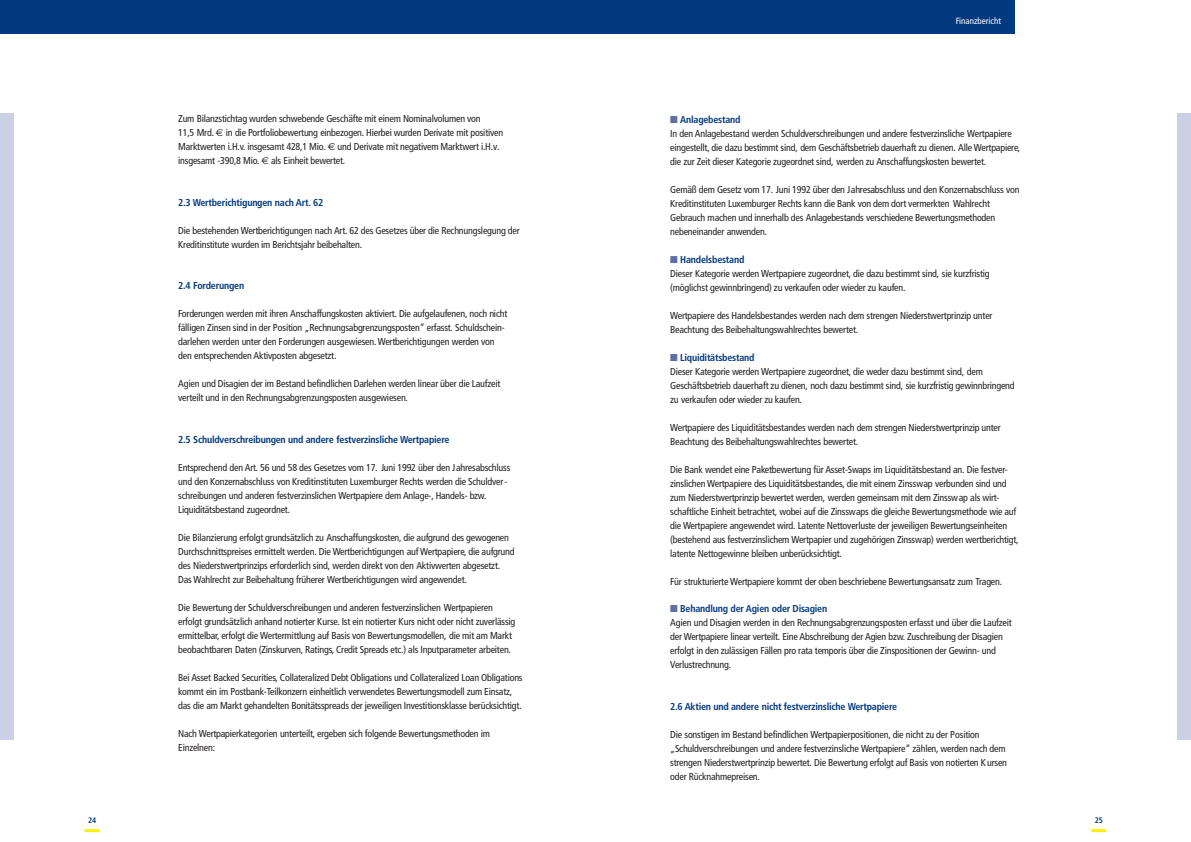
<style>
.page{position:relative;width:1191px;height:842px;background:#fff}
.page>*{position:absolute;margin:0;border:0;box-sizing:border-box;transform-origin:0 0}
.t1{font:condensed 10px/14px "Frutiger";letter-spacing:-.02em;color:#231f20}
.t2{font:700 condensed 10px "Frutiger";letter-spacing:-.02em;color:#03397e}
.t3{font:condensed 9px "Frutiger";color:#fff}
.t4{font:700 condensed 8px "Frutiger";color:#03397e}
.s1{font-family:"Euro Sans";font-stretch:normal}
.s2{color:#5e6fa5}
.s3{font-weight:700;color:#03397e}
</style>
<div class="page">
<div style="left:0;top:0;width:1015px;height:34px;background:#03397e"></div>
<hr style="left:1091px;top:829px;width:15px;height:3px;background:#fff101">
<hr style="left:85px;top:829px;width:15px;height:3px;background:#fff101">
<div style="left:0;top:113px;width:14px;height:627px;background:#cbd0e4"></div>
<div style="left:1176px;top:113px;width:15px;height:627px;background:#cbd0e4"></div>
<p class="t1" style="left:178px;top:111px;width:326px">Zum Bilanzstichtag wurden schwebende Geschäfte mit einem Nominalvolumen von<br>11,5 Mrd. <span class="s1">€</span> in die Portfoliobewertung einbezogen. Hierbei wurden Derivate mit positiven Marktwerten i.H.v. insgesamt 428,1 Mio. <span class="s1">€</span> und Derivate mit negativem Marktwert i.H.v. insgesamt -390,8 Mio. <span class="s1">€</span> als Einheit bewertet.</p>
<p class="t2" style="left:178px;top:196px;width:146px">2.3 Wertberichtigungen nach Art. 62</p>
<p class="t1" style="left:178px;top:223px;width:343px">Die bestehenden Wertberichtigungen nach Art. 62 des Gesetzes über die Rechnungslegung der<br>Kreditinstitute wurden im Berichtsjahr beibehalten.</p>
<p class="t2" style="left:178px;top:280px;width:67px">2.4 Forderungen</p>
<p class="t1" style="left:178px;top:307px;width:330px">Forderungen werden mit ihren Anschaffungskosten aktiviert. Die aufgelaufenen, noch nicht fälligen Zinsen sind in der Position „Rechnungsabgrenzungsposten“ erfasst. Schuldschein - darlehen werden unter den Forderungen ausgewiesen. Wertberichtigungen werden von den entsprechenden Aktivposten abgesetzt.</p>
<p class="t1" style="left:178px;top:377px;width:323px">Agien und Disagien der im Bestand befindlichen Darlehen werden linear über die Laufzeit verteilt und in den Rechnungsabgrenzungsposten ausgewiesen.</p>
<p class="t2" style="left:178px;top:434px;width:273px">2.5 Schuldverschreibungen und andere festverzinsliche Wertpapiere</p>
<p class="t1" style="left:178px;top:461px;width:334px">Entsprechend den Art. 56 und 58 des Gesetzes vom 17. Juni 1992 über den Jahresabschluss und den Konzernabschluss von Kreditinstituten Luxemburger Rechts werden die Schuldver - schreibungen und anderen festverzinslichen Wertpapiere dem Anlage-, Handels- bzw.<br>Liquiditätsbestand zugeordnet.</p>
<p class="t1" style="left:178px;top:531px;width:338px">Die Bilanzierung erfolgt grundsätzlich zu Anschaffungskosten, die aufgrund des gewogenen Durchschnittspreises ermittelt werden. Die Wertberichtigungen auf Wertpapiere, die aufgrund des Niederstwertprinzips erforderlich sind, werden direkt von den Aktivwerten abgesetzt.<br>Das Wahlrecht zur Beibehaltung früherer Wertberichtigungen wird angewendet.</p>
<p class="t1" style="left:178px;top:601px;width:339px">Die Bewertung der Schuldverschreibungen und anderen festverzinslichen Wertpapieren erfolgt grundsätzlich anhand notierter Kurse. Ist ein notierter Kurs nicht oder nicht zuverlässig ermittelbar, erfolgt die Wertermittlung auf Basis von Bewertungsmodellen, die mit am Markt beobachtbaren Daten (Zinskurven, Ratings, Credit Spreads etc.) als Inputparameter arbeiten.</p>
<p class="t1" style="left:178px;top:671px;width:346px">Bei Asset Backed Securities, Collateralized Debt Obligations und Collateralized Loan Obligations kommt ein im Postbank-Teilkonzern einheitlich verwendetes Bewertungsmodell zum Einsatz, das die am Markt gehandelten Bonitätsspreads der jeweiligen Investitionsklasse berücksichtigt.</p>
<p class="t1" style="left:178px;top:727px;width:313px">Nach Wertpapierkategorien unterteilt, ergeben sich folgende Bewertungsmethoden im<br>Einzelnen:</p>
<p class="t3" style="left:955px;top:16px;width:47px">Finanzbericht</p>
<p class="t1" style="left:670px;top:113px;width:351px"><span class="s2">■</span> <span class="s3">Anlagebestand<br></span>In den Anlagebestand werden Schuldverschreibungen und andere festverzinsliche Wertpapiere eingestellt, die dazu bestimmt sind, dem Geschäftsbetrieb dauerhaft zu dienen. Alle Wertpapiere, die zur Zeit dieser Kategorie zugeordnet sind, werden zu Anschaffungskosten bewertet.</p>
<p class="t1" style="left:670px;top:183px;width:351px">Gemäß dem Gesetz vom 17. Juni 1992 über den Jahresabschluss und den Konzernabschluss von Kreditinstituten Luxemburger Rechts kann die Bank von dem dort vermerkten Wahlrecht Gebrauch machen und innerhalb des Anlagebestands verschiedene Bewertungsmethoden nebeneinander anwenden.</p>
<p class="t1" style="left:670px;top:252px;width:321px"><span class="s2">■</span> <span class="s3">Handelsbestand<br></span>Dieser Kategorie werden Wertpapiere zugeordnet, die dazu bestimmt sind, sie kurzfristig (möglichst gewinnbringend) zu verkaufen oder wieder zu kaufen.</p>
<p class="t1" style="left:670px;top:308px;width:324px">Wertpapiere des Handelsbestandes werden nach dem strengen Niederstwertprinzip unter<br>Beachtung des Beibehaltungswahlrechtes bewertet.</p>
<p class="t1" style="left:670px;top:350px;width:346px"><span class="s2">■</span> <span class="s3">Liquiditätsbestand<br></span>Dieser Kategorie werden Wertpapiere zugeordnet, die weder dazu bestimmt sind, dem Geschäftsbetrieb dauerhaft zu dienen, noch dazu bestimmt sind, sie kurzfristig gewinnbringend zu verkaufen oder wieder zu kaufen.</p>
<p class="t1" style="left:670px;top:420px;width:332px">Wertpapiere des Liquiditätsbestandes werden nach dem strengen Niederstwertprinzip unter<br>Beachtung des Beibehaltungswahlrechtes bewertet.</p>
<p class="t1" style="left:670px;top:462px;width:350px">Die Bank wendet eine Paketbewertung für Asset-Swaps im Liquiditätsbestand an. Die festver&shy;zinslichen Wertpapiere des Liquiditätsbestandes, die mit einem Zinsswap verbunden sind und zum Niederstwertprinzip bewertet werden, werden gemeinsam mit dem Zinsswap als wirt&shy;schaftliche Einheit betrachtet, wobei auf die Zinsswaps die gleiche Bewertungsmethode wie auf die Wertpapiere angewendet wird. Latente Nettoverluste der jeweiligen Bewertungseinheiten (bestehend aus festverzinslichem Wertpapier und zugehörigen Zinsswap) werden wertberichtigt, latente Nettogewinne bleiben unberücksichtigt.</p>
<p class="t1" style="left:670px;top:574px;width:333px">Für strukturierte Wertpapiere kommt der oben beschriebene Bewertungsansatz zum Tragen.</p>
<p class="t1" style="left:670px;top:602px;width:343px"><span class="s2">■</span> <span class="s3">Behandlung der Agien oder Disagien<br></span>Agien und Disagien werden in den Rechnungsabgrenzungsposten erfasst und über die Laufzeit der Wertpapiere linear verteilt. Eine Abschreibung der Agien bzw. Zuschreibung der Disagien erfolgt in den zulässigen Fällen pro rata temporis über die Zinspositionen der Gewinn- und Verlustrechnung.</p>
<p class="t2" style="left:670px;top:701px;width:228px">2.6 Aktien und andere nicht festverzinsliche Wertpapiere</p>
<p class="t1" style="left:670px;top:728px;width:338px">Die sonstigen im Bestand befindlichen Wertpapierpositionen, die nicht zu der Position „Schuldverschreibungen und andere festverzinsliche Wertpapiere“ zählen, werden nach dem strengen Niederstwertprinzip bewertet. Die Bewertung erfolgt auf Basis von notierten Kursen oder Rücknahmepreisen.</p>
<p class="t4" style="left:88px;top:816px;width:10px">24</p>
<p class="t4" style="left:1094px;top:816px;width:10px">25</p>
</div>
